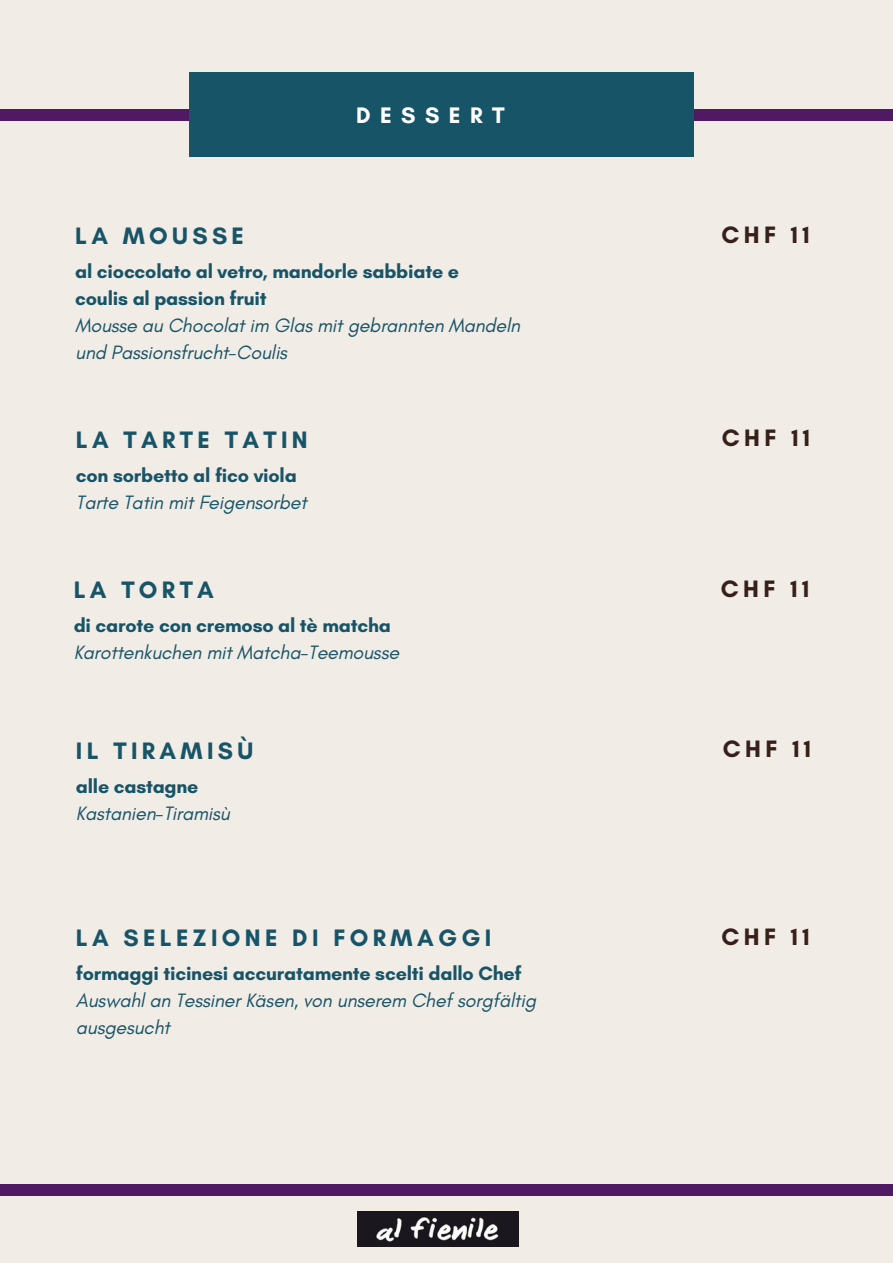
<style>
.page{position:relative;width:893px;height:1264px;background:#fff}
.page>*{position:absolute;margin:0;border:0;box-sizing:border-box;transform-origin:0 0}
.t1{font:700 24.15px "Glacial Indifference";letter-spacing:.18em;color:#175467}
.t2{font:700 24.15px "Glacial Indifference";letter-spacing:.18em;color:#372019}
.t3{font:700 22.95px "Glacial Indifference";letter-spacing:.41em;color:#fff}
.t4{font:italic 19.65px/27px "Glacial Indifference";letter-spacing:-.01em;color:#175467}
.t5{font:700 19.65px/27px "Glacial Indifference";letter-spacing:-.01em;color:#175467}
</style>
<div class="page">
<div style="left:0;top:0;width:892px;height:1262px;background:#f1ece6"></div>
<div style="left:0;top:109px;width:892px;height:11px;background:#4f1964"></div>
<div style="left:0;top:1183px;width:892px;height:12px;background:#4f1964"></div>
<div style="left:190px;top:73px;width:503px;height:83px;background:#175467"></div>
<img style="left:357px;top:1211px;width:161px;height:35px">
<p class="t3" style="left:356px;top:101px;width:150px">DESSERT</p>
<p class="t1" style="left:75px;top:221px;width:170px">LA MOUSSE</p>
<p class="t2" style="left:721px;top:220px;width:90px">CHF 11</p>
<p class="t5" style="left:75px;top:258px;width:385px">al cioccolato al vetro, mandorle sabbiate e coulis al passion fruit</p>
<p class="t4" style="left:75px;top:312px;width:446px">Mousse au Chocolat im Glas mit gebrannten Mandeln und Passionsfrucht-Coulis</p>
<p class="t1" style="left:76px;top:425px;width:233px">LA TARTE TATIN</p>
<p class="t5" style="left:76px;top:462px;width:222px">con sorbetto al fico viola</p>
<p class="t4" style="left:76px;top:489px;width:232px">Tarte Tatin mit Feigensorbet</p>
<p class="t1" style="left:74px;top:575px;width:142px">LA TORTA</p>
<p class="t5" style="left:74px;top:612px;width:318px">di carote con cremoso al tè matcha</p>
<p class="t4" style="left:74px;top:639px;width:327px">Karottenkuchen mit Matcha-Teemousse</p>
<p class="t1" style="left:76px;top:736px;width:179px">IL TIRAMISÙ</p>
<p class="t5" style="left:76px;top:772px;width:124px">alle castagne</p>
<p class="t4" style="left:76px;top:799px;width:155px">Kastanien-Tiramisù</p>
<p class="t1" style="left:76px;top:923px;width:417px">LA SELEZIONE DI FORMAGGI</p>
<p class="t5" style="left:76px;top:960px;width:447px">formaggi ticinesi accuratamente scelti dallo Chef</p>
<p class="t4" style="left:76px;top:987px;width:461px">Auswahl an Tessiner Käsen, von unserem Chef sorgfältig ausgesucht</p>
<p class="t2" style="left:721px;top:423px;width:90px">CHF 11</p>
<p class="t2" style="left:720px;top:573px;width:90px">CHF 11</p>
<p class="t2" style="left:722px;top:734px;width:90px">CHF 11</p>
<p class="t2" style="left:721px;top:921px;width:90px">CHF 11</p>
</div>
